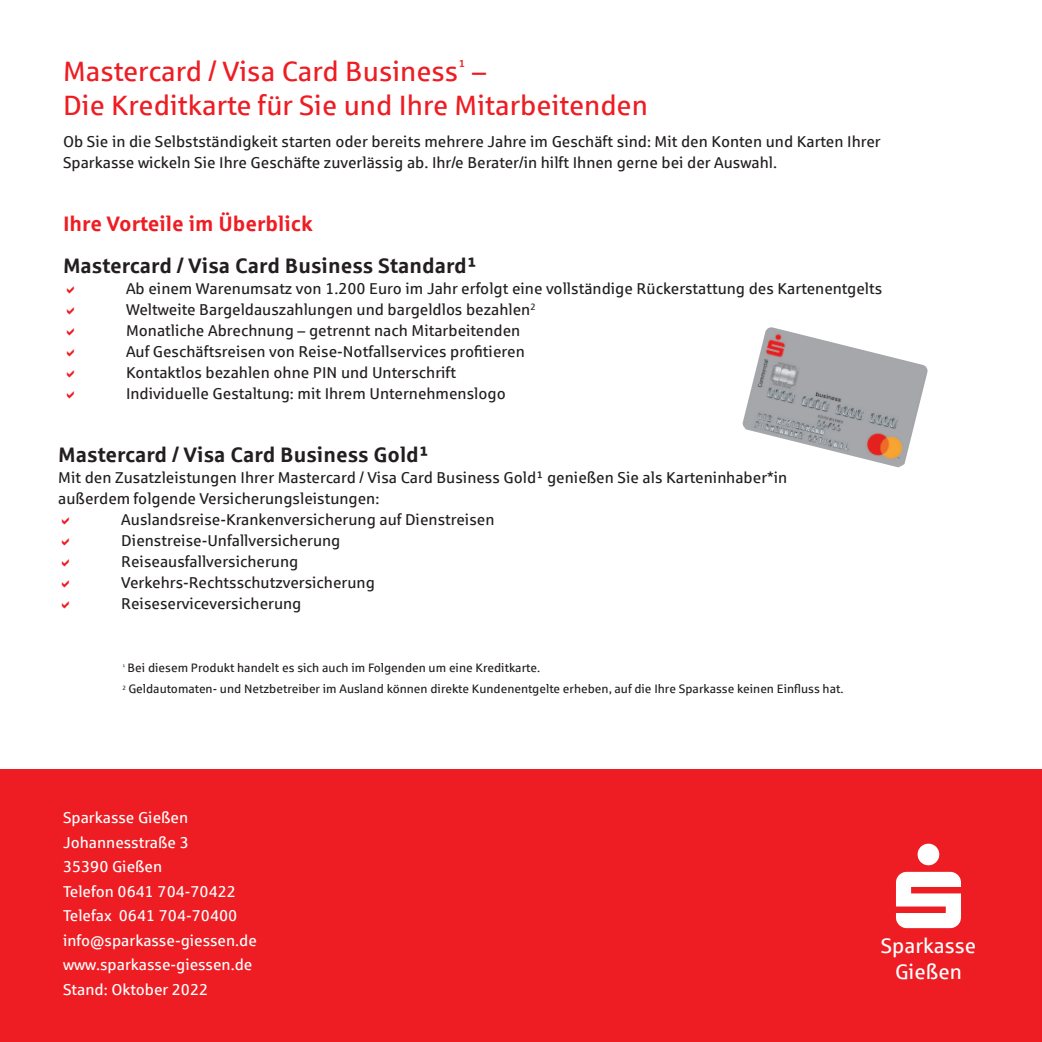
<style>
.page{position:relative;width:1042px;height:1042px;background:#fff}
.page>*{position:absolute;margin:0;border:0;box-sizing:border-box;transform-origin:0 0}
.t1{font:28px/33.6px "Sparkasse Rg";color:#ee1d23}
.t2{font:700 21px "Sparkasse Rg";color:#231f20}
.t3{font:700 21px "Sparkasse Rg";color:#ee1d23}
.t4{font:21px/25.2px "Sparkasse Rg";color:#fff;text-align:center}
.t5{font:15.75px/21px "Sparkasse Rg";color:#231f20}
.t6{font:15.75px/24.5px "Sparkasse Rg";color:#fff}
.t7{font:12.25px/21px "Sparkasse Rg";color:#231f20}
</style>
<div class="page">
<div style="left:0;top:769px;width:1042px;height:273px;background:#ee1d23"></div>
<img style="left:742px;top:327px;width:186px;height:140px">
<h1 class="t1" style="left:63px;top:54px;width:586px">Mastercard / Visa Card Business<sup>¹</sup> –<br>Die Kreditkarte für Sie und Ihre Mitarbeitenden</h1>
<p class="t5" style="left:63px;top:131px;width:819px">Ob Sie in die Selbstständigkeit starten oder bereits mehrere Jahre im Geschäft sind: Mit den Konten und Karten Ihrer<br>Sparkasse wickeln Sie Ihre Geschäfte zuverlässig ab. Ihr/e Berater/in hilft Ihnen gerne bei der Auswahl.</p>
<h2 class="t3" style="left:63px;top:211px;width:251px">Ihre Vorteile im Überblick</h2>
<h2 class="t2" style="left:63px;top:252px;width:415px">Mastercard / Visa Card Business Standard¹</h2>
<p class="t5" style="left:126px;top:278px;width:758px">Ab einem Warenumsatz von 1.200 Euro im Jahr erfolgt eine vollständige Rückerstattung des Kartenentgelts Weltweite Bargeldauszahlungen und bargeldlos bezahlen<sup>2<br></sup>Monatliche Abrechnung – getrennt nach Mitarbeitenden<br>Auf Geschäftsreisen von Reise-Notfallservices profitieren<br>Kontaktlos bezahlen ohne PIN und Unterschrift<br>Individuelle Gestaltung: mit Ihrem Unternehmenslogo</p>
<h2 class="t2" style="left:58px;top:441px;width:372px">Mastercard / Visa Card Business Gold¹</h2>
<p class="t5" style="left:58px;top:467px;width:730px">Mit den Zusatzleistungen Ihrer Mastercard / Visa Card Business Gold¹ genießen Sie als Karteninhaber*in</p>
<p class="t5" style="left:58px;top:488px;width:322px">außerdem folgende Versicherungsleistungen:</p>
<p class="t5" style="left:121px;top:509px;width:375px">Auslandsreise-Krankenversicherung auf Dienstreisen</p>
<p class="t5" style="left:121px;top:530px;width:221px">Dienstreise-Unfallversicherung</p>
<p class="t5" style="left:121px;top:551px;width:178px">Reiseausfallversicherung</p>
<p class="t5" style="left:121px;top:572px;width:255px">Verkehrs-Rechtsschutzversicherung</p>
<p class="t5" style="left:121px;top:593px;width:182px">Reiseserviceversicherung</p>
<p class="t7" style="left:122px;top:657px;width:723px"><sup>¹</sup> Bei diesem Produkt handelt es sich auch im Folgenden um eine Kreditkarte.<br><sup>2</sup> Geldautomaten- und Netzbetreiber im Ausland können direkte Kundenentgelte erheben, auf die Ihre Sparkasse keinen Einfluss hat.</p>
<p class="t6" style="left:63px;top:805px;width:195px">Sparkasse Gießen<br>Johannesstraße 3<br>35390 Gießen<br>Telefon 0641 704-70422<br>Telefax 0641 704-70400 info@sparkasse-giessen.de www.sparkasse-giessen.de<br>Stand: Oktober 2022</p>
<h2 class="t4" style="left:881px;top:933px;width:97px">Sparkasse<br>Gießen</h2>
</div>
